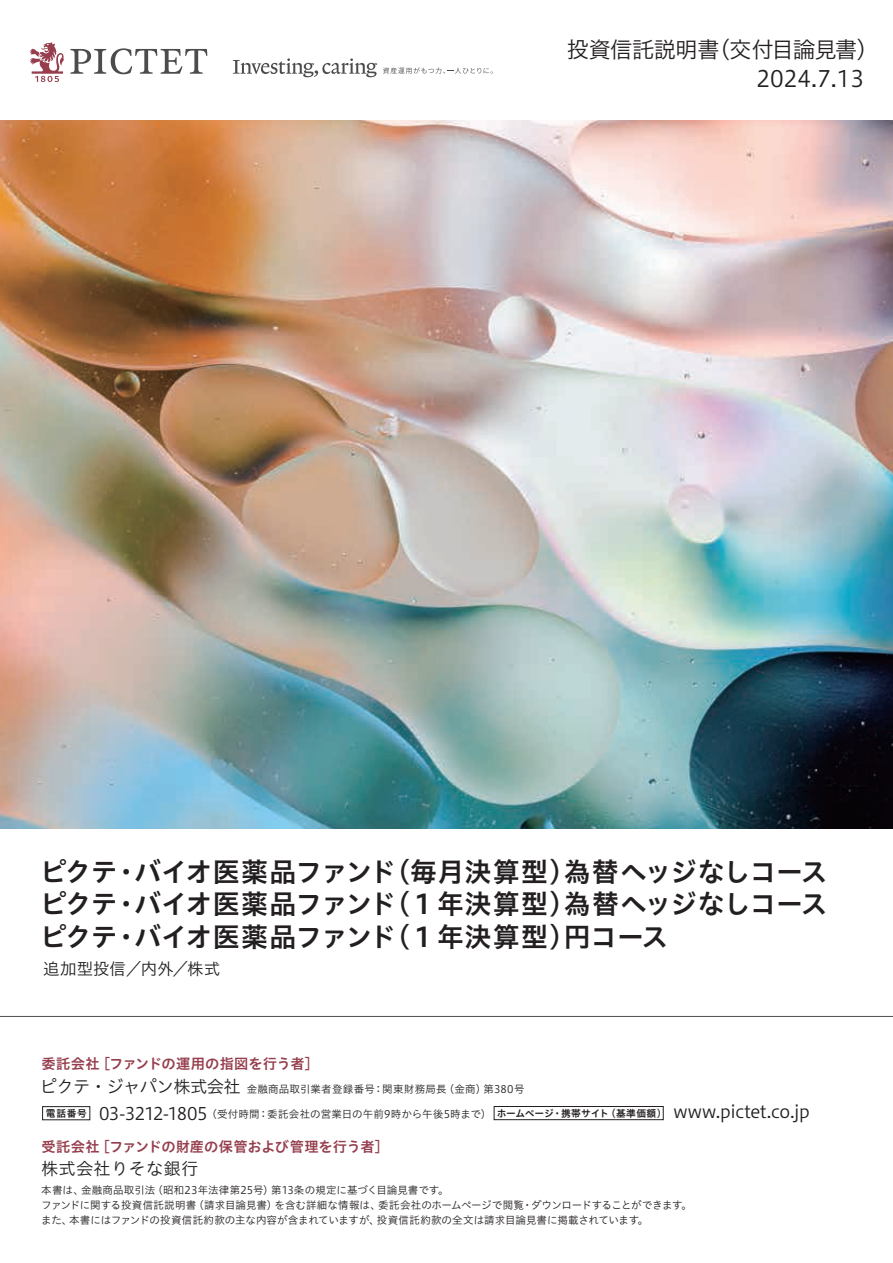
<style>
.page{position:relative;width:893px;height:1263px;background:#fff}
.page>*{position:absolute;margin:0;border:0;box-sizing:border-box;transform-origin:0 0}
.t1{font:27px/32.4px "Hiragino UD Sans Std W6";letter-spacing:-.01em;color:#231f20;text-align:justify}
.t2{font:22.5px "Hiragino UD Sans Std W3";letter-spacing:-.03em;color:#231f20}
.t3{font:17.25px "Hiragino UD Sans Std W3";letter-spacing:-.03em;color:#231f20}
.t4{font:17.25px "Hiragino UD Sans Std W3";letter-spacing:.015em;color:#231f20}
.t5{font:16.5px "Hiragino UD Sans Std N W3";color:#231f20}
.t6{font:14.25px "Hiragino UD Sans Std N W6";color:#963e4d}
.t7{font:10.5px/15px "Hiragino UD Sans Std W3";letter-spacing:.01em;color:#231f20}
.t8{font:9.75px "Hiragino UD Sans Std W6";color:#231f20}
.s1{font-family:"Hiragino UD Sans Std W6";font-size:9.75px}
.s2{font-size:17.25px}
</style>
<div class="page">
<img style="left:0;top:120px;width:893px;height:708px">
<hr style="left:0;top:1016px;width:893px;height:1px;background:#4b4c4d">
<div style="left:42px;top:1106px;width:48px;height:14px;border:1px solid #231f20"></div>
<div style="left:494px;top:1106px;width:169px;height:14px;border:1px solid #231f20"></div>
<svg style="left:233px;top:58px;width:144px;height:19px"></svg>
<svg style="left:383px;top:67px;width:110px;height:7px"></svg>
<svg style="left:30px;top:42px;width:34px;height:40px"></svg>
<svg style="left:70px;top:48px;width:137px;height:26px"></svg>
<h2 class="t2" style="left:567px;top:33px;width:314px">投資信託説明書（交付目論見書）</h2>
<h2 class="t2" style="left:757px;top:61px;width:109px">2024.7.13</h2>
<h1 class="t1" style="left:40px;top:854px;width:789px">ピクテ・バイオ医薬品ファンド（毎月決算型）為替ヘッジなしコースピクテ・バイオ医薬品ファンド（１年決算型）為替ヘッジなしコースピクテ・バイオ医薬品ファンド（１年決算型）円コース</h1>
<h3 class="t5" style="left:43px;top:956px;width:179px">追加型投信／内外／株式</h3>
<h3 class="t6" style="left:42px;top:1053px;width:278px">委託会社［ファンドの運用の指図を行う者］</h3>
<h3 class="t3" style="left:40px;top:1073px;width:202px">ピクテ・ジャパン株式会社</h3>
<p class="t7" style="left:247px;top:1081px;width:279px">金融商品取引業者登録番号：関東財務局長（金商）第380号</p>
<p class="t8" style="left:46px;top:1106px;width:43px">電話番号</p>
<p class="t7" style="left:206px;top:1106px;width:605px">（受付時間：委託会社の営業日の午前9時から午後5時まで）<span class="s1">ホームページ・携帯サイト（基準価額）</span> <span class="s2">www.pictet.co.jp</span></p>
<h3 class="t3" style="left:99px;top:1100px;width:110px">03-3212-1805</h3>
<h3 class="t6" style="left:42px;top:1135px;width:349px">受託会社［ファンドの財産の保管および管理を行う者］</h3>
<h3 class="t4" style="left:41px;top:1155px;width:159px">株式会社りそな銀行</h3>
<p class="t7" style="left:41px;top:1182px;width:652px">本書は、金融商品取引法（昭和23年法律第25号）第13条の規定に基づく目論見書です。<br>ファンドに関する投資信託説明書（請求目論見書）を含む詳細な情報は、委託会社のホームページで閲覧・ダウンロードすることができます。また、本書にはファンドの投資信託約款の主な内容が含まれていますが、投資信託約款の全文は請求目論見書に掲載されています。</p>
</div>
